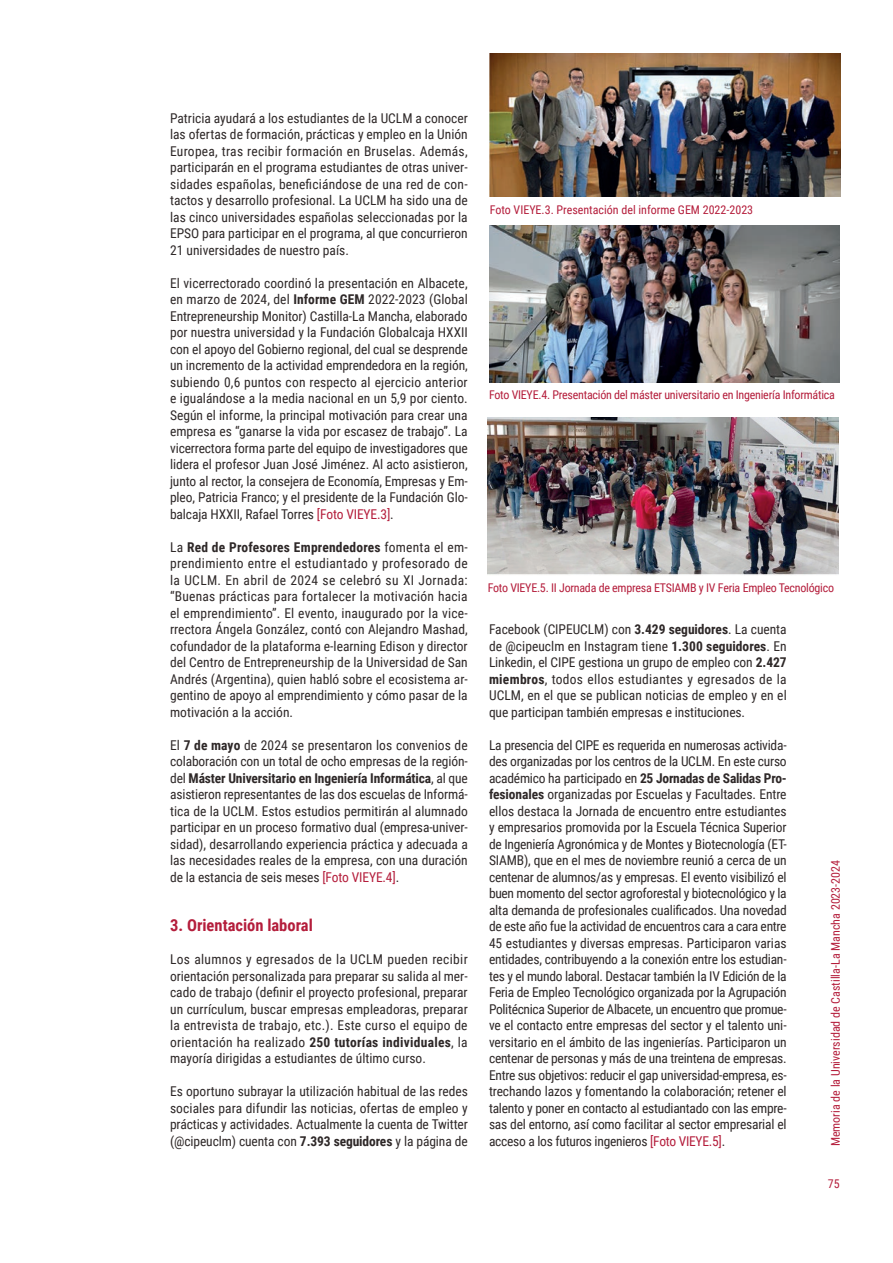
<style>
.page{position:relative;width:893px;height:1263px;background:#fff}
.page>*{position:absolute;margin:0;border:0;box-sizing:border-box;transform-origin:0 0}
.txt_corrido{font:700 16.5px "Roboto Condensed";color:#b41d3b}
.txt_corrido-2{font:13.5px/16.5px "Roboto Condensed";letter-spacing:-.01em;color:#2e2828;text-align:justify}
.txt_corrido-3{font:12px "Roboto Condensed";letter-spacing:-.02em;color:#b41d3b}
.txt_corrido-4{font:12px "Roboto Condensed";color:#b41d3b}
.s1{font-weight:700}
.s2{color:#b41d3b}
</style>
<div class="page">
<img style="left:488px;top:417px;width:350px;height:159px">
<img style="left:489px;top:226px;width:351px;height:156px">
<img style="left:490px;top:53px;width:351px;height:144px">
<p class="txt_corrido-2" style="left:170px;top:109px;width:299px">Patricia ayudará a los estudiantes de la UCLM a conocer las ofertas de formación, prácticas y empleo en la Unión Europea, tras recibir formación en Bruselas. Además, participarán en el programa estudiantes de otras univer&shy;sidades españolas, beneficiándose de una red de con&shy;tactos y desarrollo profesional. La UCLM ha sido una de las cinco universidades españolas seleccionadas por la EPSO para participar en el programa, al que concurrieron 21 universidades de nuestro país.</p>
<p class="txt_corrido-2" style="left:170px;top:274px;width:299px">El vicerrectorado coordinó la presentación en Albacete, en marzo de 2024, del <span class="s1">Informe GEM</span> 2022-2023 (Global Entrepreneurship Monitor) Castilla-La Mancha, elaborado por nuestra universidad y la Fundación Globalcaja HXXII con el apoyo del Gobierno regional, del cual se desprende un incremento de la actividad emprendedora en la región, subiendo 0,6 puntos con respecto al ejercicio anterior e igualándose a la media nacional en un 5,9 por ciento.<br>Según el informe, la principal motivación para crear una empresa es “ganarse la vida por escasez de trabajo”. La vicerrectora forma parte del equipo de investigadores que lidera el profesor Juan José Jiménez. Al acto asistieron, junto al rector, la consejera de Economía, Empresas y Em&shy;pleo, Patricia Franco; y el presidente de la Fundación Glo&shy;balcaja HXXII, Rafael Torres <span class="s2">[Foto VIEYE.3]</span>.</p>
<p class="txt_corrido-2" style="left:170px;top:538px;width:299px">La <span class="s1">Red de Profesores Emprendedores</span> fomenta el em&shy;prendimiento entre el estudiantado y profesorado de la UCLM. En abril de 2024 se celebró su XI Jornada: “Buenas prácticas para fortalecer la motivación hacia el emprendimiento”. El evento, inaugurado por la vice&shy;rrectora Ángela González, contó con Alejandro Mashad, cofundador de la plataforma e-learning Edison y director del Centro de Entrepreneurship de la Universidad de San Andrés (Argentina), quien habló sobre el ecosistema ar&shy;gentino de apoyo al emprendimiento y cómo pasar de la motivación a la acción.</p>
<p class="txt_corrido-2" style="left:170px;top:736px;width:299px">El <span class="s1">7 de mayo</span> de 2024 se presentaron los convenios de colaboración con un total de ocho empresas de la región&shy;del <span class="s1">Máster Universitario en Ingeniería Informática</span>, al que asistieron representantes de las dos escuelas de Informá&shy;tica de la UCLM. Estos estudios permitirán al alumnado participar en un proceso formativo dual (empresa-univer&shy;sidad), desarrollando experiencia práctica y adecuada a las necesidades reales de la empresa, con una duración de la estancia de seis meses <span class="s2">[Foto VIEYE.4]</span>.</p>
<p class="txt_corrido" style="left:170px;top:914px;width:144px">3. Orientación laboral</p>
<p class="txt_corrido-2" style="left:170px;top:951px;width:299px">Los alumnos y egresados de la UCLM pueden recibir orientación personalizada para preparar su salida al mer&shy;cado de trabajo (definir el proyecto profesional, preparar un currículum, buscar empresas empleadoras, preparar la entrevista de trabajo, etc.). Este curso el equipo de orientación ha realizado <span class="s1">250 tutorías individuales</span>, la mayoría dirigidas a estudiantes de último curso.</p>
<p class="txt_corrido-2" style="left:170px;top:1083px;width:299px">Es oportuno subrayar la utilización habitual de las redes sociales para difundir las noticias, ofertas de empleo y prácticas y actividades. Actualmente la cuenta de Twitter (@cipeuclm) cuenta con <span class="s1">7.393 seguidores</span> y la página de</p>
<p class="txt_corrido-4" style="left:490px;top:201px;width:265px">Foto VIEYE.3. Presentación del informe GEM 2022-2023</p>
<p class="txt_corrido-3" style="left:489px;top:387px;width:347px">Foto VIEYE.4. Presentación del máster universitario en Ingeniería Informática</p>
<p class="txt_corrido-3" style="left:488px;top:579px;width:348px">Foto VIEYE.5. II Jornada de empresa ETSIAMB y IV Feria Empleo Tecnológico</p>
<p class="txt_corrido-2" style="left:489px;top:621px;width:299px">Facebook (CIPEUCLM) con <span class="s1">3.429 seguidores</span>. La cuenta de @cipeuclm en Instagram tiene <span class="s1">1.300 seguidores</span>. En Linkedin, el CIPE gestiona un grupo de empleo con <span class="s1">2.427 miembros</span>, todos ellos estudiantes y egresados de la UCLM, en el que se publican noticias de empleo y en el que participan también empresas e instituciones.</p>
<p class="txt_corrido-2" style="left:489px;top:736px;width:299px">La presencia del CIPE es requerida en numerosas activida&shy;des organizadas por los centros de la UCLM. En este curso académico ha participado en <span class="s1">25 Jornadas de Salidas Pro&shy;fesionales</span> organizadas por Escuelas y Facultades. Entre ellos destaca la Jornada de encuentro entre estudiantes y empresarios promovida por la Escuela Técnica Superior de Ingeniería Agronómica y de Montes y Biotecnología (ET-SIAMB), que en el mes de noviembre reunió a cerca de un centenar de alumnos/as y empresas. El evento visibilizó el buen momento del sector agroforestal y biotecnológico y la alta demanda de profesionales cualificados. Una novedad de este año fue la actividad de encuentros cara a cara entre 45 estudiantes y diversas empresas. Participaron varias entidades, contribuyendo a la conexión entre los estudian&shy;tes y el mundo laboral. Destacar también la IV Edición de la Feria de Empleo Tecnológico organizada por la Agrupación Politécnica Superior de Albacete, un encuentro que promue&shy;ve el contacto entre empresas del sector y el talento uni&shy;versitario en el ámbito de las ingenierías. Participaron un centenar de personas y más de una treintena de empresas.<br>Entre sus objetivos: reducir el gap universidad-empresa, es&shy;trechando lazos y fomentando la colaboración; retener el talento y poner en contacto al estudiantado con las empre&shy;sas del entorno, así como facilitar al sector empresarial el acceso a los futuros ingenieros <span class="s2">[Foto VIEYE.5]</span>.</p>
<p class="txt_corrido-4" style="left:827px;top:1146px;width:288px;rotate:-90deg">Memoria de la Universidad de Castilla-La Mancha 2023-2024</p>
<p class="txt_corrido-3" style="left:828px;top:1175px;width:13px">75</p>
</div>
